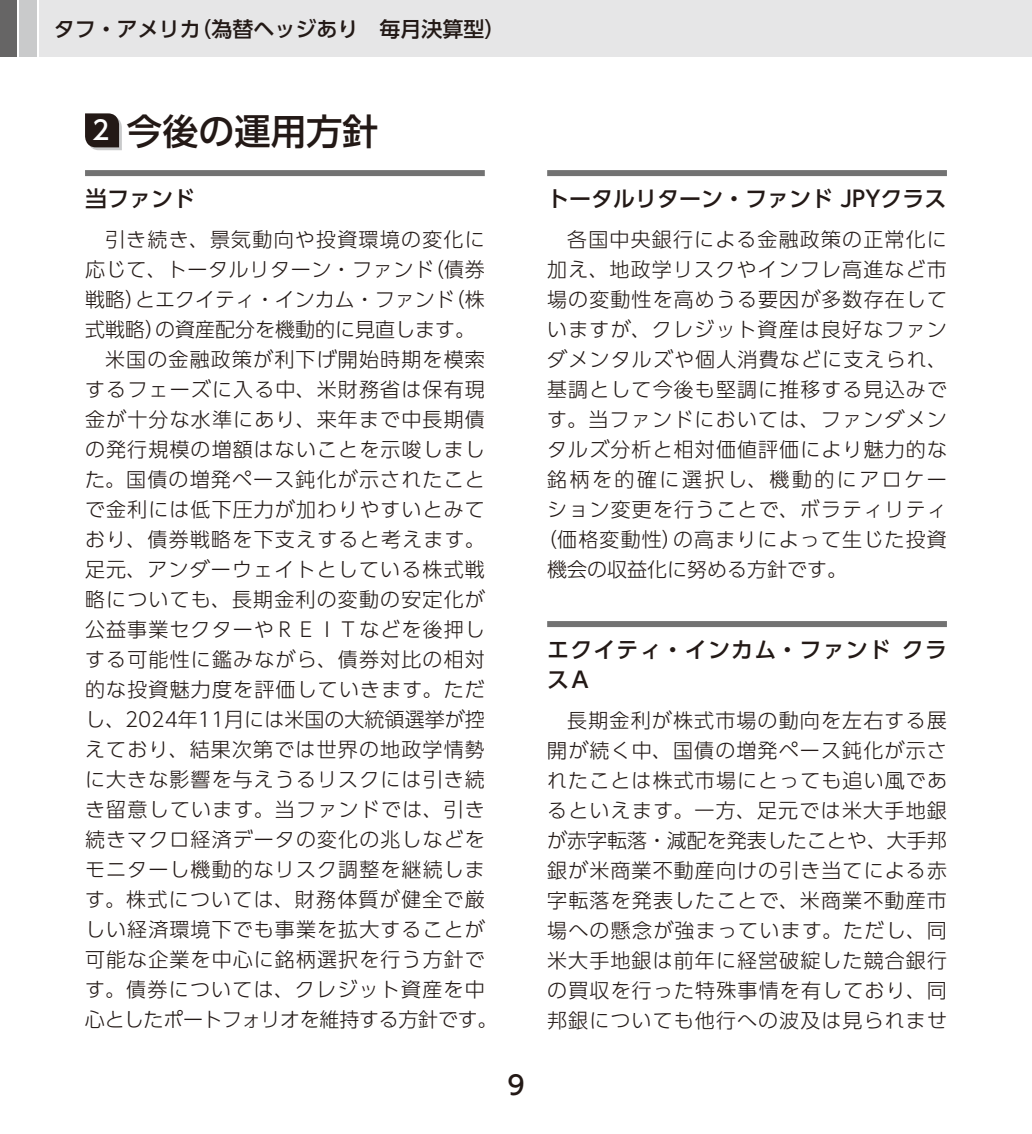
<style>
.page{position:relative;width:1032px;height:1134px;background:#fff}
.page>*{position:absolute;margin:0;border:0;box-sizing:border-box;transform-origin:0 0}
.t1{font:500 36px "UD Shin Go Pro";color:#231916}
.t2{font:500 26px "UD Shin Go Pro";color:#231916}
.t3{font:500 22px "UD Shin Go Pro";color:#231916}
.t4{font:500 22px/30px "UD Shin Go Pro";letter-spacing:.05em;color:#231916}
.t5{font:500 21px "UD Shin Go Pro";color:#231916}
.t6{font:300 20px/30px "UD Shin Go Pro";letter-spacing:.06em;color:#231916;text-align:justify}
.t7{font:300 20px "UD Shin Go Pro";color:#231916}
.t8{font:300 20px "UD Shin Go Pro";letter-spacing:-.015em;color:#231916}
.t9{font:300 20px "UD Shin Go Pro";letter-spacing:.03em;color:#231916}
.t10{font:300 20px "UD Shin Go Pro";letter-spacing:.125em;color:#231916}
.s1{font-size:26px;color:#fff}
</style>
<div class="page">
<div style="left:40px;top:0;width:992px;height:57px;background:#e6e6e7"></div>
<div style="left:20px;top:0;width:17px;height:57px;background:#c9cacb"></div>
<div style="left:0;top:0;width:17px;height:57px;background:#666565"></div>
<div style="left:85px;top:170px;width:400px;height:6px;background:#727272"></div>
<div style="left:547px;top:170px;width:400px;height:6px;background:#727272"></div>
<div style="left:547px;top:621px;width:400px;height:6px;background:#727272"></div>
<svg style="left:85px;top:113px;width:37px;height:37px"></svg>
<p class="t5" style="left:54px;top:12px;width:453px">タフ・アメリカ（為替ヘッジあり　毎月決算型）</p>
<h1 class="t1" style="left:92px;top:102px;width:288px"><span class="s1">2</span> 今後の運用方針</h1>
<p class="t3" style="left:85px;top:180px;width:111px">当ファンド</p>
<p class="t6" style="left:105px;top:224px;width:381px">引き続き、景気動向や投資環境の変化に</p>
<p class="t9" style="left:85px;top:253px;width:401px">応じて、トータルリターン・ファンド（債券</p>
<p class="t7" style="left:85px;top:283px;width:401px">戦略）とエクイティ・インカム・ファンド（株</p>
<p class="t7" style="left:85px;top:313px;width:391px">式戦略）の資産配分を機動的に見直します。</p>
<p class="t6" style="left:105px;top:344px;width:381px">米国の金融政策が利下げ開始時期を模索</p>
<p class="t6" style="left:85px;top:374px;width:401px">するフェーズに入る中、米財務省は保有現</p>
<p class="t6" style="left:85px;top:404px;width:401px">金が十分な水準にあり、来年まで中長期債</p>
<p class="t6" style="left:85px;top:434px;width:401px">の発行規模の増額はないことを示唆しまし</p>
<p class="t6" style="left:85px;top:464px;width:401px">た。国債の増発ペース鈍化が示されたこと</p>
<p class="t6" style="left:85px;top:494px;width:401px">で金利には低下圧力が加わりやすいとみて</p>
<p class="t6" style="left:85px;top:524px;width:401px">おり、債券戦略を下支えすると考えます。</p>
<p class="t6" style="left:85px;top:554px;width:401px">足元、アンダーウェイトとしている株式戦</p>
<p class="t6" style="left:85px;top:584px;width:401px">略についても、長期金利の変動の安定化が</p>
<p class="t6" style="left:85px;top:614px;width:401px">公益事業セクターやＲＥＩＴなどを後押し</p>
<p class="t6" style="left:85px;top:644px;width:401px">する可能性に鑑みながら、債券対比の相対</p>
<p class="t6" style="left:85px;top:674px;width:401px">的な投資魅力度を評価していきます。ただ</p>
<p class="t7" style="left:85px;top:703px;width:401px">し、2024年11月には米国の大統領選挙が控</p>
<p class="t6" style="left:85px;top:734px;width:401px">えており、結果次第では世界の地政学情勢</p>
<p class="t6" style="left:85px;top:764px;width:401px">に大きな影響を与えうるリスクには引き続</p>
<p class="t6" style="left:85px;top:794px;width:401px">き留意しています。当ファンドでは、引き</p>
<p class="t6" style="left:85px;top:824px;width:401px">続きマクロ経済データの変化の兆しなどを</p>
<p class="t6" style="left:85px;top:854px;width:401px">モニターし機動的なリスク調整を継続しま</p>
<p class="t6" style="left:85px;top:884px;width:401px">す。株式については、財務体質が健全で厳</p>
<p class="t6" style="left:85px;top:914px;width:401px">しい経済環境下でも事業を拡大することが</p>
<p class="t6" style="left:85px;top:944px;width:401px">可能な企業を中心に銘柄選択を行う方針で</p>
<p class="t6" style="left:85px;top:974px;width:401px">す。債券については、クレジット資産を中</p>
<p class="t8" style="left:85px;top:1003px;width:414px">心としたポートフォリオを維持する方針です。</p>
<h2 class="t2" style="left:507px;top:1063px;width:19px">9</h2>
<p class="t3" style="left:547px;top:180px;width:401px">トータルリターン・ファンド JPYクラス</p>
<p class="t6" style="left:567px;top:224px;width:381px">各国中央銀行による金融政策の正常化に</p>
<p class="t6" style="left:547px;top:254px;width:401px">加え、地政学リスクやインフレ高進など市</p>
<p class="t6" style="left:547px;top:284px;width:401px">場の変動性を高めうる要因が多数存在して</p>
<p class="t6" style="left:547px;top:314px;width:401px">いますが、クレジット資産は良好なファン</p>
<p class="t6" style="left:547px;top:344px;width:401px">ダメンタルズや個人消費などに支えられ、</p>
<p class="t6" style="left:547px;top:374px;width:401px">基調として今後も堅調に推移する見込みで</p>
<p class="t6" style="left:547px;top:404px;width:401px">す。当ファンドにおいては、ファンダメン</p>
<p class="t6" style="left:547px;top:434px;width:401px">タルズ分析と相対価値評価により魅力的な</p>
<p class="t10" style="left:547px;top:463px;width:401px">銘柄を的確に選択し、機動的にアロケー</p>
<p class="t6" style="left:547px;top:494px;width:401px">ション変更を行うことで、ボラティリティ</p>
<p class="t6" style="left:537px;top:524px;width:411px">（価格変動性）の高まりによって生じた投資</p>
<p class="t7" style="left:547px;top:553px;width:301px">機会の収益化に努める方針です。</p>
<p class="t4" style="left:547px;top:634px;width:401px">エクイティ・インカム・ファンド クラスＡ</p>
<p class="t6" style="left:547px;top:705px;width:401px;text-indent:20px">長期金利が株式市場の動向を左右する展開が続く中、国債の増発ペース鈍化が示されたことは株式市場にとっても追い風であるといえます。一方、足元では米大手地銀が赤字転落・減配を発表したことや、大手邦銀が米商業不動産向けの引き当てによる赤字転落を発表したことで、米商業不動産市場への懸念が強まっています。ただし、同米大手地銀は前年に経営破綻した競合銀行の買収を行った特殊事情を有しており、同邦銀についても他行への波及は見られませ</p>
</div>
